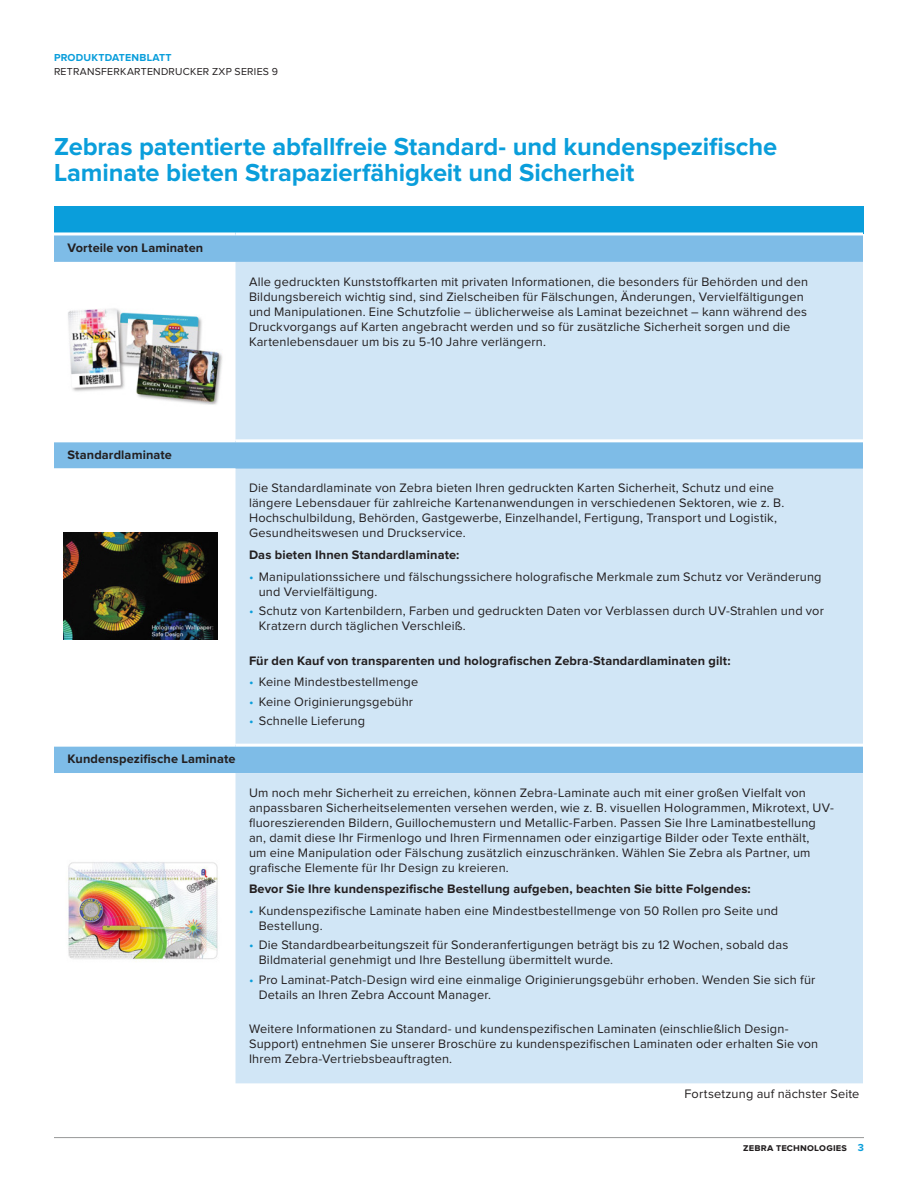
<style>
.page{position:relative;width:918px;height:1188px;background:#fff}
.page>*{position:absolute;margin:0;border:0;box-sizing:border-box;transform-origin:0 0}
.Heading-4_Interior_H{font:700 25.5px/25.5px "Proxima Nova";letter-spacing:-.005em;color:#0a9edb}
.Table_Body_Copy{font:12.75px/15px "Proxima Nova";letter-spacing:.015em;color:#231f20}
.Table_Body_Copy-2{font:700 12.75px "Proxima Nova";letter-spacing:.01em;color:#231f20}
.Table_Subhead_Black{font:700 12.75px "Proxima Nova";letter-spacing:.01em;color:#231f20}
.Body{font:12.75px "Proxima Nova";letter-spacing:.015em;color:#231f20}
.t1{font:10.5px "Proxima Nova";letter-spacing:.025em;color:#231f20}
.t2{font:700 10.5px "Proxima Nova";letter-spacing:.015em;color:#231f20}
.t3{font:700 10.5px "Proxima Nova";letter-spacing:.02em;color:#0a9edb}
.s1{color:#0a9edb}
</style>
<div class="page">
<div style="left:54px;top:206px;width:809px;height:28px;background:#0a9edb"></div>
<svg style="left:54px;top:235px;width:809px;height:27px;background:#80bde7"></svg>
<svg style="left:54px;top:262px;width:182px;height:821px"></svg>
<div style="left:236px;top:262px;width:627px;height:821px;background:#d1e6f6"></div>
<hr style="left:54px;top:469px;width:182px;height:1px;background:#fff">
<hr style="left:54px;top:439px;width:182px;height:3px;background:#fff">
<hr style="left:236px;top:439px;width:627px;height:3px;background:#fff">
<hr style="left:54px;top:232px;width:182px;height:3px;background:#fff">
<hr style="left:236px;top:232px;width:627px;height:3px;background:#fff">
<hr style="left:54px;top:744px;width:182px;height:3px;background:#fff">
<hr style="left:236px;top:744px;width:627px;height:3px;background:#fff">
<img style="left:63px;top:297px;width:164px;height:114px">
<img style="left:63px;top:532px;width:154px;height:107px">
<img style="left:62px;top:854px;width:161px;height:113px">
<hr style="left:54px;top:1137px;width:810px;height:1px;background:#989999">
<p class="t3" style="left:54px;top:53px;width:119px">PRODUKTDATENBLATT</p>
<p class="t1" style="left:54px;top:67px;width:226px">RETRANSFERKARTENDRUCKER ZXP SERIES 9</p>
<p class="Heading-4_Interior_H" style="left:54px;top:135px;width:725px">Zebras patentierte abfallfreie Standard- und kundenspezifische<br>Laminate bieten Strapazierfähigkeit und Sicherheit</p>
<p class="Table_Subhead_Black" style="left:68px;top:242px;width:137px">Vorteile von Laminaten</p>
<p class="Table_Body_Copy" style="left:249px;top:274px;width:561px">Alle gedruckten Kunststoffkarten mit privaten Informationen, die besonders für Behörden und den Bildungsbereich wichtig sind, sind Zielscheiben für Fälschungen, Änderungen, Vervielfältigungen und Manipulationen. Eine Schutzfolie – üblicherweise als Laminat bezeichnet – kann während des Druckvorgangs auf Karten angebracht werden und so für zusätzliche Sicherheit sorgen und die Kartenlebensdauer um bis zu 5-10 Jahre verlängern.</p>
<p class="Table_Subhead_Black" style="left:68px;top:449px;width:106px">Standardlaminate</p>
<p class="Table_Subhead_Black" style="left:68px;top:753px;width:170px">Kundenspezifische Laminate</p>
<p class="Table_Body_Copy" style="left:249px;top:481px;width:537px">Die Standardlaminate von Zebra bieten Ihren gedruckten Karten Sicherheit, Schutz und eine längere Lebensdauer für zahlreiche Kartenanwendungen in verschiedenen Sektoren, wie z. B.<br>Hochschulbildung, Behörden, Gastgewerbe, Einzelhandel, Fertigung, Transport und Logistik, Gesundheitswesen und Druckservice.</p>
<p class="Table_Body_Copy-2" style="left:249px;top:549px;width:212px">Das bieten Ihnen Standardlaminate:</p>
<p class="Table_Body_Copy" style="left:259px;top:570px;width:564px;text-indent:-10px"><span class="s1">•</span> Manipulationssichere und fälschungssichere holografische Merkmale zum Schutz vor Veränderung und Vervielfältigung.</p>
<p class="Table_Body_Copy" style="left:259px;top:604px;width:567px;text-indent:-10px"><span class="s1">•</span> Schutz von Kartenbildern, Farben und gedruckten Daten vor Verblassen durch UV-Strahlen und vor<br>Kratzern durch täglichen Verschleiß.</p>
<p class="Table_Body_Copy-2" style="left:249px;top:654px;width:483px">Für den Kauf von transparenten und holografischen Zebra-Standardlaminaten gilt:</p>
<p class="Table_Body_Copy" style="left:249px;top:675px;width:171px"><span class="s1">•</span> Keine Mindestbestellmenge</p>
<p class="Table_Body_Copy" style="left:249px;top:694px;width:166px"><span class="s1">•</span> Keine Originierungsgebühr</p>
<p class="Table_Body_Copy" style="left:249px;top:714px;width:118px"><span class="s1">•</span> Schnelle Lieferung</p>
<p class="Table_Body_Copy" style="left:249px;top:785px;width:586px">Um noch mehr Sicherheit zu erreichen, können Zebra-Laminate auch mit einer großen Vielfalt von anpassbaren Sicherheitselementen versehen werden, wie z. B. visuellen Hologrammen, Mikrotext, UV&shy;fluoreszierenden Bildern, Guillochemustern und Metallic-Farben. Passen Sie Ihre Laminatbestellung an, damit diese Ihr Firmenlogo und Ihren Firmennamen oder einzigartige Bilder oder Texte enthält,<br>um eine Manipulation oder Fälschung zusätzlich einzuschränken. Wählen Sie Zebra als Partner, um grafische Elemente für Ihr Design zu kreieren.</p>
<p class="Table_Body_Copy-2" style="left:249px;top:883px;width:503px">Bevor Sie Ihre kundenspezifische Bestellung aufgeben, beachten Sie bitte Folgendes:</p>
<p class="Table_Body_Copy" style="left:259px;top:904px;width:521px;text-indent:-10px"><span class="s1">•</span> Kundenspezifische Laminate haben eine Mindestbestellmenge von 50 Rollen pro Seite und<br>Bestellung.</p>
<p class="Table_Body_Copy" style="left:259px;top:938px;width:531px;text-indent:-10px"><span class="s1">•</span> Die Standardbearbeitungszeit für Sonderanfertigungen beträgt bis zu 12 Wochen, sobald das<br>Bildmaterial genehmigt und Ihre Bestellung übermittelt wurde.</p>
<p class="Table_Body_Copy" style="left:259px;top:973px;width:558px;text-indent:-10px"><span class="s1">•</span> Pro Laminat-Patch-Design wird eine einmalige Originierungsgebühr erhoben. Wenden Sie sich für<br>Details an Ihren Zebra Account Manager.</p>
<p class="Table_Body_Copy" style="left:249px;top:1022px;width:571px">Weitere Informationen zu Standard- und kundenspezifischen Laminaten (einschließlich Design-<br>Support) entnehmen Sie unserer Broschüre zu kundenspezifischen Laminaten oder erhalten Sie von<br>Ihrem Zebra-Vertriebsbeauftragten.</p>
<p class="Body" style="left:684px;top:1088px;width:177px">Fortsetzung auf nächster Seite</p>
<p class="t2" style="left:743px;top:1143px;width:122px">zebra technologies <span class="s1">3</span></p>
</div>
